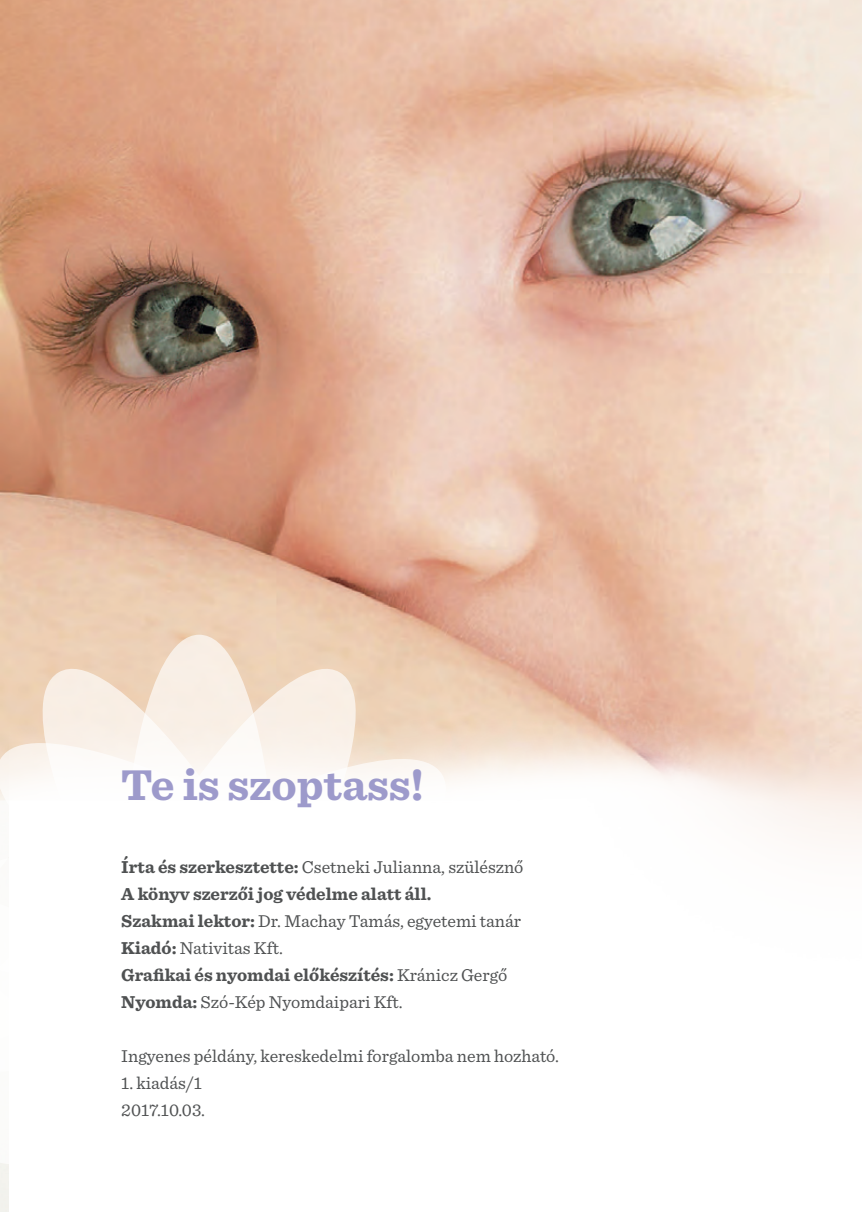
<style>
.page{position:relative;width:862px;height:1212px;background:#fff}
.page>*{position:absolute;margin:0;border:0;box-sizing:border-box;transform-origin:0 0}
.t1{font:700 45px "Sentinel";color:#9d9acb}
.t2{font:700 18px/27px "Sentinel";color:#4f5152}
.t3{font:18px/27px "Sentinel";color:#4f5152}
.s1{font-weight:400}
</style>
<div class="page">
<svg style="left:0;top:1177px;width:9px;height:22px"></svg>
<img style="left:0;top:0;width:861px;height:840px">
<svg style="left:122px;top:635px;width:154px;height:23px;background:#efd7c2"></svg>
<svg style="left:0;top:735px;width:500px;height:123px"></svg>
<svg style="left:35px;top:658px;width:328px;height:200px"></svg>
<h1 class="t1" style="left:121px;top:750px;width:304px">Te is szoptass!</h1>
<p class="t2" style="left:121px;top:853px;width:403px">Írta és szerkesztette: <span class="s1">Csetneki Julianna, szülésznő </span>A könyv szerzői jog védelme alatt áll.<br>Szakmai lektor: <span class="s1">Dr. Machay Tamás, egyetemi tanár </span>Kiadó: <span class="s1">Nativitas Kft.<br></span>Grafikai és nyomdai előkészítés: <span class="s1">Kránicz Gergő </span>Nyomda: <span class="s1">Szó-Kép Nyomdaipari Kft.</span></p>
<p class="t3" style="left:121px;top:1041px;width:439px">Ingyenes példány, kereskedelmi forgalomba nem hozható.</p>
<p class="t3" style="left:121px;top:1068px;width:85px">1. kiadás/1<br>2017.10.03.</p>
</div>
